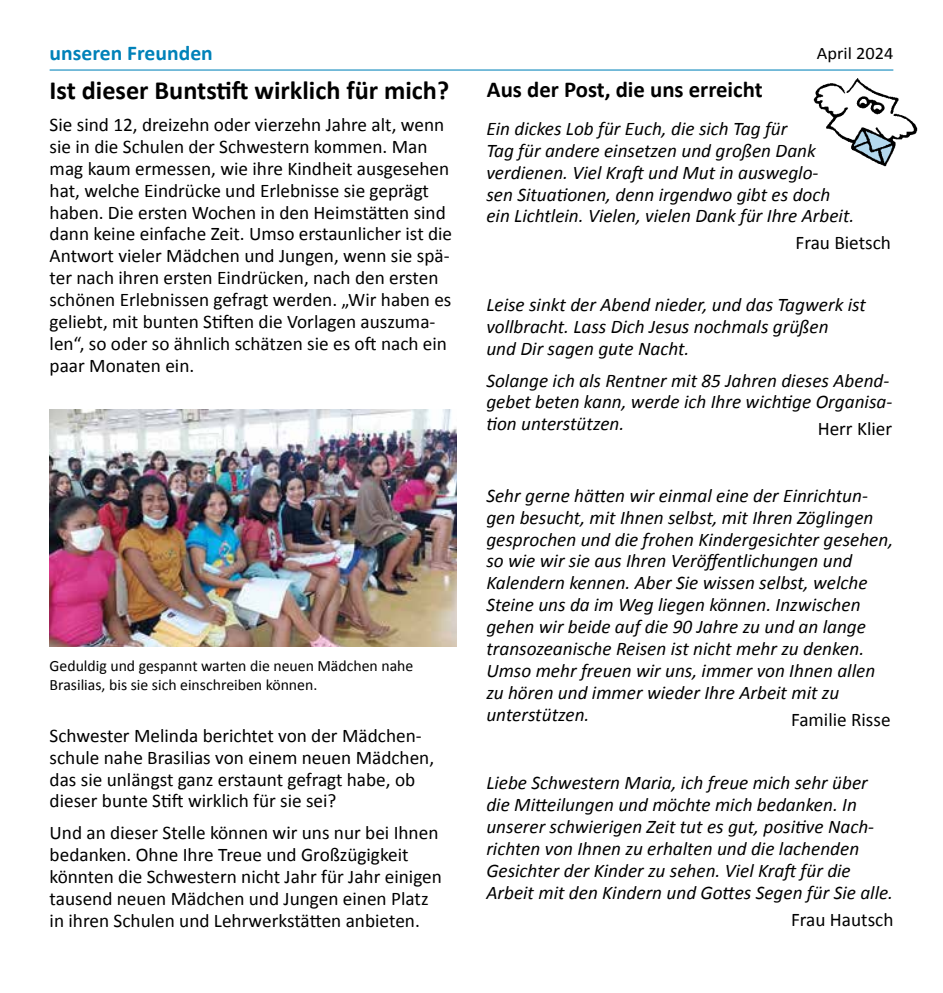
<style>
.page{position:relative;width:943px;height:993px;background:#fff}
.page>*{position:absolute;margin:0;border:0;box-sizing:border-box;transform-origin:0 0}
.t1{font:700 26.25px "Calibri";color:#000}
.t2{font:700 22.75px "Calibri";color:#000}
.t3{font:700 21px "Calibri";color:#0082b9}
.t4{font:italic 19.25px/21.9px "Calibri";color:#000}
.t5{font:19.25px/21.9px "Calibri";color:#000}
.t6{font:17.5px "Calibri";color:#000;scale:1.05 1}
.t7{font:15.75px/19.2px "Calibri";color:#000}
</style>
<div class="page">
<hr style="left:50px;top:69px;width:843px;height:1px;background:#0082b9">
<img style="left:813px;top:78px;width:104px;height:88px">
<img style="left:50px;top:409px;width:406px;height:237px">
<p class="t3" style="left:50px;top:39px;width:165px">unseren Freunden</p>
<h1 class="t1" style="left:50px;top:72px;width:401px">Ist dieser Buntstift wirklich für mich?</h1>
<p class="t5" style="left:50px;top:113px;width:404px">Sie sind 12, dreizehn oder vierzehn Jahre alt, wenn sie in die Schulen der Schwestern kommen. Man mag kaum ermessen, wie ihre Kindheit ausgesehen hat, welche Eindrücke und Erlebnisse sie geprägt haben. Die ersten Wochen in den Heimstätten sind dann keine einfache Zeit. Umso erstaunlicher ist die Antwort vieler Mädchen und Jungen, wenn sie spä&shy;ter nach ihren ersten Eindrücken, nach den ersten schönen Erlebnissen gefragt werden. „Wir haben es geliebt, mit bunten Stiften die Vorlagen auszuma&shy;len“, so oder so ähnlich schätzen sie es oft nach ein paar Monaten ein.</p>
<p class="t7" style="left:50px;top:655px;width:365px">Geduldig und gespannt warten die neuen Mädchen nahe<br>Brasilias, bis sie sich einschreiben können.</p>
<p class="t5" style="left:50px;top:723px;width:386px">Schwester Melinda berichtet von der Mädchen&shy;schule nahe Brasilias von einem neuen Mädchen, das sie unlängst ganz erstaunt gefragt habe, ob dieser bunte Stift wirklich für sie sei?</p>
<p class="t5" style="left:50px;top:821px;width:394px">Und an dieser Stelle können wir uns nur bei Ihnen bedanken. Ohne Ihre Treue und Großzügigkeit könnten die Schwestern nicht Jahr für Jahr einigen tausend neuen Mädchen und Jungen einen Platz in ihren Schulen und Lehrwerkstätten anbieten.</p>
<p class="t2" style="left:487px;top:73px;width:277px">Aus der Post, die uns erreicht</p>
<p class="t6" style="left:816px;top:41px;width:74px">April 2024</p>
<p class="t4" style="left:486px;top:117px;width:369px">Ein dickes Lob für Euch, die sich Tag für<br>Tag für andere einsetzen und großen Dank verdienen. Viel Kraft und Mut in ausweglo-<br>sen Situationen, denn irgendwo gibt es doch ein Lichtlein. Vielen, vielen Dank für Ihre Arbeit.</p>
<p class="t5" style="left:795px;top:231px;width:97px">Frau Bietsch</p>
<p class="t4" style="left:486px;top:293px;width:381px">Leise sinkt der Abend nieder, und das Tagwerk ist vollbracht. Lass Dich Jesus nochmals grüßen<br>und Dir sagen gute Nacht.</p>
<p class="t4" style="left:486px;top:368px;width:407px">Solange ich als Rentner mit 85 Jahren dieses Abend&shy;gebet beten kann, werde ich Ihre wichtige Organisa&shy;tion unterstützen.</p>
<p class="t5" style="left:817px;top:417px;width:76px">Herr Klier</p>
<p class="t4" style="left:486px;top:483px;width:408px">Sehr gerne hätten wir einmal eine der Einrichtun&shy;gen besucht, mit Ihnen selbst, mit Ihren Zöglingen gesprochen und die frohen Kindergesichter gesehen, so wie wir sie aus Ihren Veröffentlichungen und Kalendern kennen. Aber Sie wissen selbst, welche Steine uns da im Weg liegen können. Inzwischen gehen wir beide auf die 90 Jahre zu und an lange transozeanische Reisen ist nicht mehr zu denken.<br>Umso mehr freuen wir uns, immer von Ihnen allen zu hören und immer wieder Ihre Arbeit mit zu unterstützen.</p>
<p class="t5" style="left:791px;top:707px;width:101px">Familie Risse</p>
<p class="t4" style="left:486px;top:770px;width:408px">Liebe Schwestern Maria, ich freue mich sehr über die Mitteilungen und möchte mich bedanken. In unserer schwierigen Zeit tut es gut, positive Nach&shy;richten von Ihnen zu erhalten und die lachenden Gesichter der Kinder zu sehen. Viel Kraft für die Arbeit mit den Kindern und Gottes Segen für Sie alle.</p>
<p class="t5" style="left:791px;top:907px;width:104px">Frau Hautsch</p>
</div>
